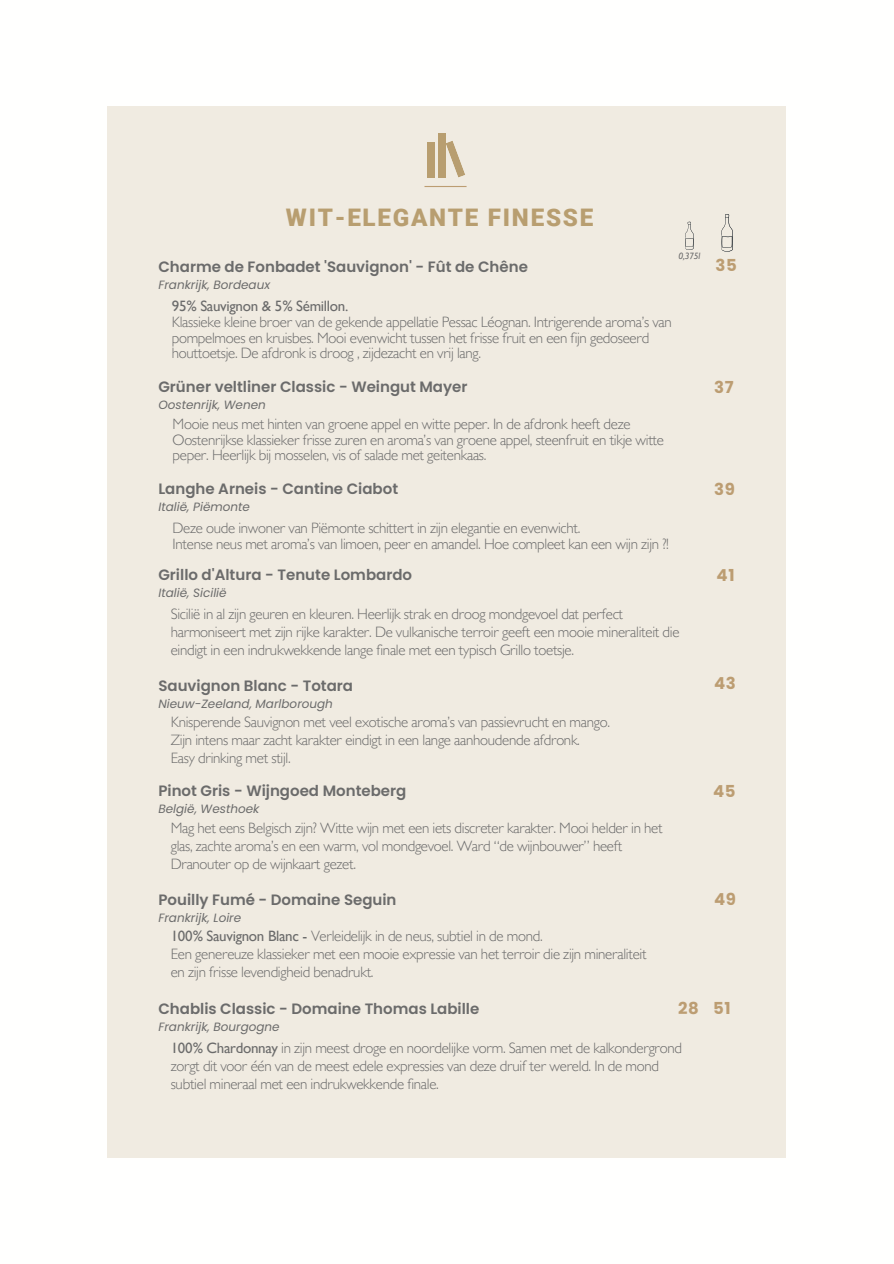
<style>
.page{position:relative;width:894px;height:1264px;background:#fff}
.page>*{position:absolute;margin:0;border:0;box-sizing:border-box;transform-origin:0 0}
.t1{font:900 24.15px "Roboto";letter-spacing:.07em;color:#b89e70}
.t2{font:700 16.5px "Poppins";letter-spacing:.04em;color:#bc9d72}
.t3{font:300 15px/18px "Gill Sans MT Std";letter-spacing:-.02em;color:#6b6b6b}
.t4{font:600 15px "Poppins";color:#6b6b6b}
.t5{font:italic 12px "Poppins";color:#6b6b6b}
.t6{font:italic 500 9.15px "Gill Sans MT Std";color:#6b6b6b}
.s1{font-weight:500}
</style>
<div class="page">
<div style="left:107px;top:106px;width:678px;height:1051px;background:#f0ebe1"></div>
<hr style="left:424px;top:186px;width:42px;height:1px;background:#bc9d72">
<div style="left:427px;top:142px;width:8px;height:35px;background:#b89e70"></div>
<div style="left:438px;top:133px;width:7px;height:44px;background:#b89e70"></div>
<svg style="left:445px;top:141px;width:20px;height:36px"></svg>
<svg style="left:721px;top:214px;width:11px;height:37px"></svg>
<svg style="left:685px;top:222px;width:8px;height:28px"></svg>
<p class="t1" style="left:286px;top:204px;width:309px">WIT-ELEGANTE FINESSE</p>
<p class="t4" style="left:158px;top:257px;width:371px">Charme de Fonbadet 'Sauvignon' - Fût de Chêne</p>
<p class="t5" style="left:158px;top:277px;width:113px">Frankrijk, Bordeaux</p>
<p class="t3" style="left:172px;top:300px;width:501px;line-height:15.8px"><span class="s1">95% Sauvignon &amp; 5% Sémillon.<br></span>Klassieke kleine broer van de gekende appellatie Pessac Léognan. Intrigerende aroma’s van pompelmoes en kruisbes. Mooi evenwicht tussen het frisse fruit en een fijn gedoseerd houttoetsje. De afdronk is droog , zijdezacht en vrij lang.</p>
<p class="t4" style="left:158px;top:376px;width:310px">Grüner veltliner Classic - Weingut Mayer</p>
<p class="t5" style="left:158px;top:397px;width:109px">Oostenrijk, Wenen</p>
<h2 class="t3" style="left:173px;top:418px;width:493px;line-height:15.8px">Mooie neus met hinten van groene appel en witte peper. In de afdronk heeft deze<br>Oostenrijkse klassieker frisse zuren en aroma’s van groene appel, steenfruit en tikje witte peper. Heerlijk bij mosselen, vis of salade met geitenkaas.</h2>
<h2 class="t4" style="left:158px;top:478px;width:241px">Langhe Arneis - Cantine Ciabot</h2>
<h2 class="t5" style="left:158px;top:498px;width:93px">Italië, Piëmonte</h2>
<h2 class="t3" style="left:173px;top:522px;width:497px;line-height:15.8px">Deze oude inwoner van Piëmonte schittert in zijn elegantie en evenwicht.<br>Intense neus met aroma’s van limoen, peer en amandel. Hoe compleet kan een wijn zijn ?!</h2>
<p class="t6" style="left:678px;top:253px;width:23px">0,375l</p>
<h2 class="t4" style="left:158px;top:564px;width:255px">Grillo d'Altura - Tenute Lombardo</h2>
<h2 class="t5" style="left:158px;top:584px;width:70px">Italië, Sicilië</h2>
<h2 class="t3" style="left:171px;top:607px;width:510px">Sicilië in al zijn geuren en kleuren. Heerlijk strak en droog mondgevoel dat perfect harmoniseert met zijn rijke karakter. De vulkanische terroir geeft een mooie mineraliteit die eindigt in een indrukwekkende lange finale met een typisch Grillo toetsje.</h2>
<p class="t2" style="left:715px;top:254px;width:23px">35</p>
<h2 class="t2" style="left:714px;top:376px;width:21px">37</h2>
<h2 class="t2" style="left:714px;top:477px;width:22px">39</h2>
<h3 class="t2" style="left:716px;top:564px;width:19px">41</h3>
<h2 class="t4" style="left:158px;top:675px;width:196px">Sauvignon Blanc - Totara</h2>
<h2 class="t2" style="left:714px;top:672px;width:23px">43</h2>
<h2 class="t5" style="left:158px;top:695px;width:176px">Nieuw-Zeeland, Marlborough</h2>
<h2 class="t3" style="left:171px;top:715px;width:441px">Knisperende Sauvignon met veel exotische aroma’s van passievrucht en mango.<br>Zijn intens maar zacht karakter eindigt in een lange aanhoudende afdronk.<br>Easy drinking met stijl.</h2>
<h2 class="t4" style="left:158px;top:780px;width:249px">Pinot Gris - Wijngoed Monteberg</h2>
<h3 class="t2" style="left:713px;top:780px;width:24px">45</h3>
<h2 class="t5" style="left:158px;top:800px;width:102px">België, Westhoek</h2>
<h2 class="t3" style="left:171px;top:821px;width:493px">Mag het eens Belgisch zijn? Witte wijn met een iets discreter karakter. Mooi helder in het glas, zachte aroma’s en een warm, vol mondgevoel. Ward “de wijnbouwer” heeft<br>Dranouter op de wijnkaart gezet.</h2>
<h2 class="t4" style="left:158px;top:888px;width:239px">Pouilly Fumé - Domaine Seguin</h2>
<p class="t2" style="left:714px;top:888px;width:23px">49</p>
<h2 class="t5" style="left:158px;top:909px;width:84px">Frankrijk, Loire</h2>
<p class="t3" style="left:171px;top:929px;width:477px"><span class="s1">100% Sauvignon Blanc -</span> Verleidelijk in de neus, subtiel in de mond.<br>Een genereuze klassieker met een mooie expressie van het terroir die zijn mineraliteit en zijn frisse levendigheid benadrukt.</p>
<p class="t4" style="left:158px;top:998px;width:322px">Chablis Classic - Domaine Thomas Labille</p>
<p class="t2" style="left:713px;top:996px;width:19px">51</p>
<p class="t5" style="left:158px;top:1018px;width:123px">Frankrijk, Bourgogne</p>
<p class="t3" style="left:171px;top:1040px;width:513px"><span class="s1">100% Chardonnay</span> in zijn meest droge en noordelijke vorm. Samen met de kalkondergrond zorgt dit voor één van de meest edele expressies van deze druif ter wereld. In de mond subtiel mineraal met een indrukwekkende finale.</p>
<p class="t2" style="left:678px;top:996px;width:22px">28</p>
</div>
